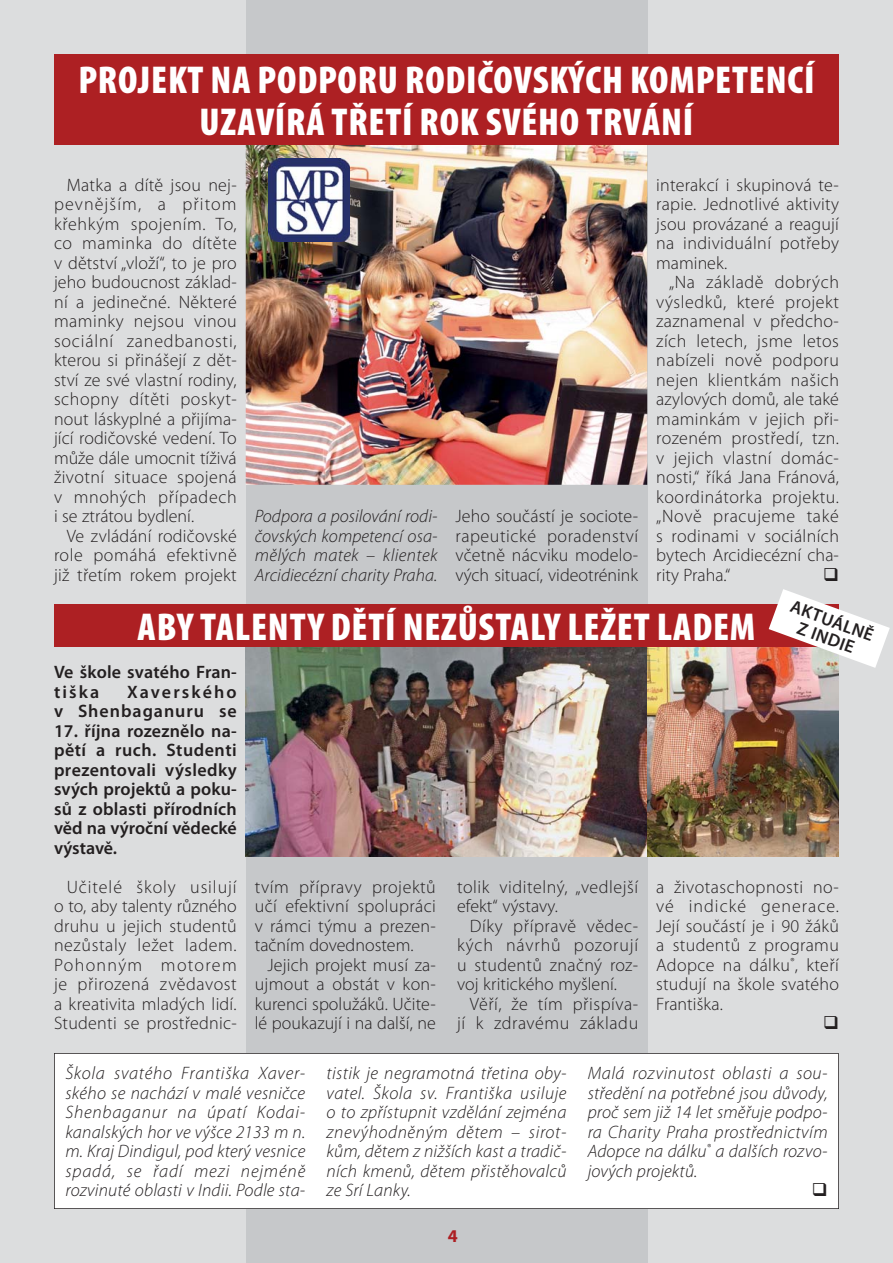
<style>
.page{position:relative;width:893px;height:1263px;background:#fff}
.page>*{position:absolute;margin:0;border:0;box-sizing:border-box;transform-origin:0 0}
.t1{font:900 condensed 39px/42.3px "Myriad Pro";letter-spacing:.02em;color:#fff;text-align:center}
.t2{font:300 18px/19.5px "Myriad Pro";letter-spacing:.015em;color:#231f20;text-align:justify}
.t3{font:italic 300 18px/19.5px "Myriad Pro";letter-spacing:.01em;color:#231f20;text-align:justify}
.t4{font:600 18px/19.5px "Myriad Pro";letter-spacing:.01em;color:#231f20}
.t5{font:600 18px/19.5px "Myriad Pro";letter-spacing:.055em;color:#231f20;text-align:right}
.t6{font:700 18px "Myriad Pro";color:#ad1f23}
</style>
<div class="page">
<div style="left:0;top:0;width:893px;height:1262px;background:#dcddde"></div>
<div style="left:246px;top:0;width:401px;height:1263px;background:#c6c8ca"></div>
<img style="left:246px;top:145px;width:401px;height:340px">
<div style="left:54px;top:54px;width:785px;height:91px;background:#ad2023"></div>
<img style="left:246px;top:647px;width:401px;height:209px">
<div style="left:54px;top:1053px;width:785px;height:156px;background:#fff"></div>
<img style="left:269px;top:158px;width:81px;height:84px">
<img style="left:647px;top:647px;width:192px;height:209px">
<div style="left:54px;top:604px;width:785px;height:43px;background:#ad2023"></div>
<svg style="left:769px;top:589px;width:121px;height:79px"></svg>
<svg style="left:813px;top:1183px;width:13px;height:13px"></svg>
<h1 class="t1" style="left:78px;top:62px;width:738px">PROJEKT NA PODPORU RODIČOVSKÝCH KOMPETENCÍ<br>UZAVÍRÁ TŘETÍ ROK SVÉHO TRVÁNÍ</h1>
<p class="t2" style="left:54px;top:177px;width:184px;text-indent:13px">Matka a dítě jsou nej&shy;pevnějším, a přitom křehkým spojením. To, co maminka do dítěte v dětství „vloží“, to je pro jeho budoucnost základ&shy;ní a jedinečné. Některé maminky nejsou vinou sociální zanedbanosti, kterou si přinášejí z dět&shy;ství ze své vlastní rodiny, schopny dítěti poskyt&shy;nout láskyplné a přijíma&shy;jící rodičovské vedení. To může dále umocnit tíživá životní situace spojená v mnohých případech i se ztrátou bydlení.</p>
<p class="t2" style="left:54px;top:528px;width:184px;text-indent:13px">Ve zvládání rodičovské role pomáhá efektivně již třetím rokem projekt</p>
<p class="t3" style="left:255px;top:508px;width:184px">Podpora a posilování rodi&shy;čovských kompetencí osa&shy;mělých matek – klientek Arcidiecézní charity Praha.</p>
<p class="t2" style="left:455px;top:508px;width:184px">Jeho součástí je sociote&shy;rapeutické poradenství včetně nácviku modelo&shy;vých situací, videotrénink</p>
<p class="t2" style="left:656px;top:177px;width:184px">interakcí i skupinová te&shy;rapie. Jednotlivé aktivity jsou provázané a reagují na individuální potřeby maminek.</p>
<p class="t2" style="left:656px;top:274px;width:184px;text-indent:13px">„Na základě dobrých výsledků, které projekt zaznamenal v předcho&shy;zích letech, jsme letos nabízeli nově podporu nejen klientkám našich azylových domů, ale také maminkám v jejich při&shy;rozeném prostředí, tzn. v jejich vlastní domác&shy;nosti,“ říká Jana Fránová, koordinátorka projektu. „Nově pracujeme také s rodinami v sociálních bytech Arcidiecézní cha&shy;rity Praha.“</p>
<h1 class="t1" style="left:138px;top:610px;width:619px">ABY TALENTY DĚTÍ NEZŮSTALY LEŽET LADEM</h1>
<p class="t4" style="left:793px;top:599px;width:89px;line-height:18px;text-align:center;rotate:20deg">AKTUÁLNĚ<br>Z INDIE</p>
<p class="t4" style="left:54px;top:664px;width:184px">Ve škole svatého Fran&shy;tiška</p>
<p class="t5" style="left:54px;top:684px;width:184px">Xaverského<br>v Shenbaganuru se</p>
<p class="t4" style="left:54px;top:723px;width:184px;text-align:justify">17. října rozeznělo na&shy;pětí a ruch. Studenti prezentovali výsledky svých projektů a poku&shy;sů z oblasti přírodních věd na výroční vědecké výstavě.</p>
<p class="t2" style="left:54px;top:879px;width:184px;text-indent:13px">Učitelé školy usilují o to, aby talenty různého druhu u jejich studentů nezůstaly ležet ladem.<br>Pohonným motorem je přirozená zvědavost a kreativita mladých lidí.<br>Studenti se prostřednic-</p>
<p class="t2" style="left:255px;top:879px;width:183px">tvím přípravy projektů učí efektivní spolupráci v rámci týmu a prezen&shy;tačním dovednostem.</p>
<p class="t2" style="left:255px;top:957px;width:183px;text-indent:13px">Jejich projekt musí za&shy;ujmout a obstát v kon&shy;kurenci spolužáků. Učite&shy;lé poukazují i na další, ne</p>
<p class="t2" style="left:457px;top:879px;width:183px">tolik viditelný, „vedlejší efekt“ výstavy.</p>
<p class="t2" style="left:457px;top:918px;width:183px;text-indent:13px">Díky přípravě vědec&shy;kých návrhů pozorují u studentů značný roz&shy;voj kritického myšlení.</p>
<p class="t2" style="left:457px;top:996px;width:183px;text-align:right">Věří, že tím přispíva-<br>jí k zdravému základu</p>
<p class="t2" style="left:656px;top:879px;width:184px">a životaschopnosti no&shy;vé indické generace.<br>Její součástí je i 90 žáků a studentů z programu Adopce na dálku<sup>®</sup>, kteří studují na škole svatého Františka.</p>
<p class="t3" style="left:65px;top:1065px;width:241px">Škola svatého Františka Xaver&shy;ského se nachází v malé vesničce Shenbaganur na úpatí Kodai&shy;kanalských hor ve výšce 2133 m n. m. Kraj Dindigul, pod který vesnice spadá, se řadí mezi nejméně rozvinuté oblasti v Indii. Podle sta-</p>
<p class="t3" style="left:327px;top:1065px;width:241px">tistik je negramotná třetina oby&shy;vatel. Škola sv. Františka usiluje o to zpřístupnit vzdělání zejména znevýhodněným dětem – sirot&shy;kům, dětem z nižších kast a tradič&shy;ních kmenů, dětem přistěhovalců ze Srí Lanky.</p>
<p class="t3" style="left:588px;top:1065px;width:241px">Malá rozvinutost oblasti a sou&shy;středění na potřebné jsou důvody, proč sem již 14 let směřuje podpo&shy;ra Charity Praha prostřednictvím Adopce na dálku<sup>®</sup> a dalších rozvo&shy;jových projektů.</p>
<p class="t6" style="left:448px;top:1229px;width:11px">4</p>
</div>
